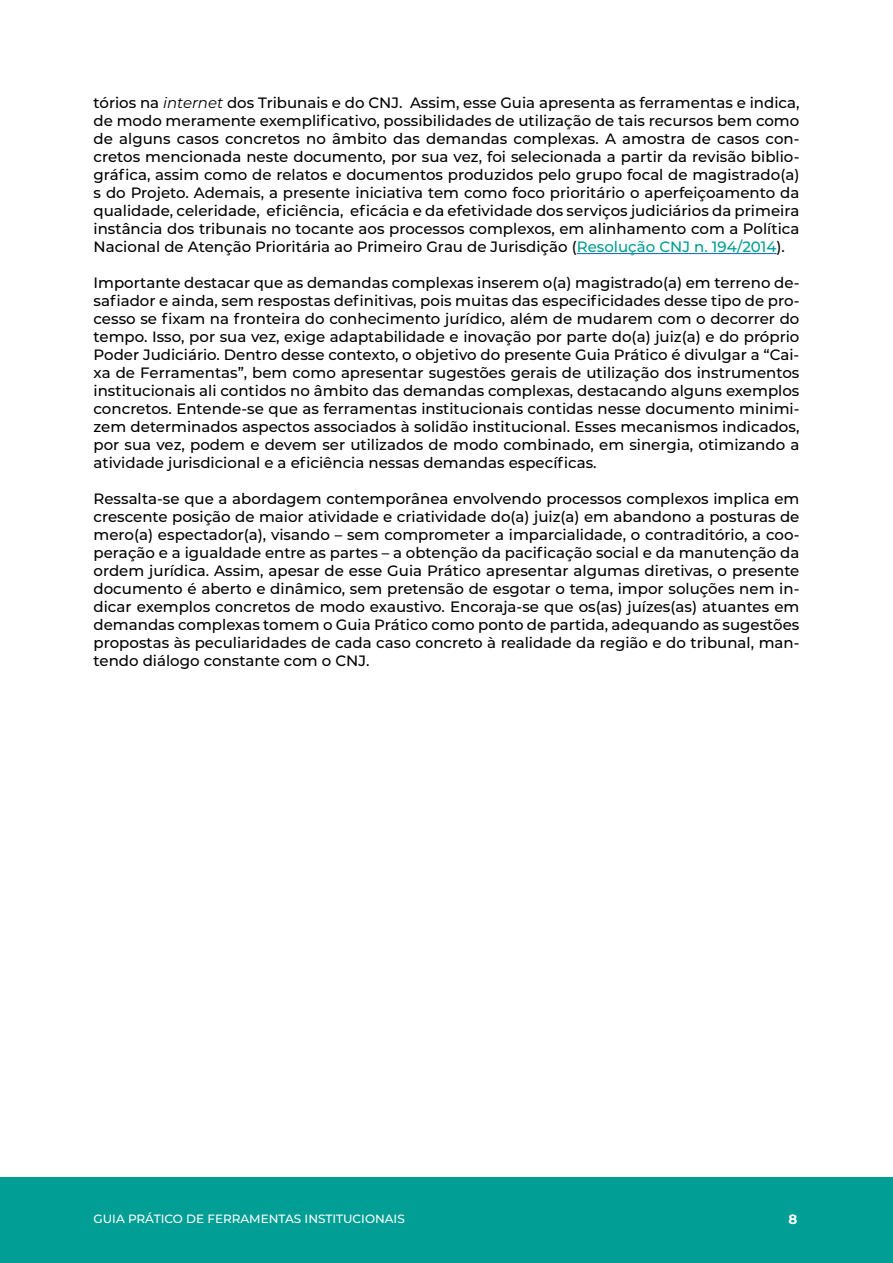
<style>
.page{position:relative;width:893px;height:1263px;background:#fff}
.page>*{position:absolute;margin:0;border:0;box-sizing:border-box;transform-origin:0 0}
.t1{font:500 15px/18px "Montserrat";color:#000;text-align:justify}
.t2{font:700 13.5px "Montserrat";color:#fff}
.t3{font:500 12px "Montserrat";color:#fff}
.s1{font-weight:400;font-style:italic}
.s2{color:#009e94}
</style>
<div class="page">
<div style="left:0;top:1177px;width:893px;height:86px;background:#009e94"></div>
<hr style="left:577px;top:253px;width:199px;height:1px;background:#0563c1">
<p class="t1" style="left:94px;top:93px;width:707px">tórios na <span class="s1">internet</span> dos Tribunais e do CNJ. Assim, esse Guia apresenta as ferramentas e indica, de modo meramente exemplificativo, possibilidades de utilização de tais recursos bem como de alguns casos concretos no âmbito das demandas complexas. A amostra de casos con&shy;cretos mencionada neste documento, por sua vez, foi selecionada a partir da revisão biblio&shy;gráfica, assim como de relatos e documentos produzidos pelo grupo focal de magistrado(a) s do Projeto. Ademais, a presente iniciativa tem como foco prioritário o aperfeiçoamento da qualidade, celeridade, eficiência, eficácia e da efetividade dos serviços judiciários da primeira instância dos tribunais no tocante aos processos complexos, em alinhamento com a Política Nacional de Atenção Prioritária ao Primeiro Grau de Jurisdição (<span class="s2">Resolução CNJ n. 194/2014</span>).</p>
<p class="t1" style="left:94px;top:273px;width:707px">Importante destacar que as demandas complexas inserem o(a) magistrado(a) em terreno de&shy;safiador e ainda, sem respostas definitivas, pois muitas das especificidades desse tipo de pro&shy;cesso se fixam na fronteira do conhecimento jurídico, além de mudarem com o decorrer do tempo. Isso, por sua vez, exige adaptabilidade e inovação por parte do(a) juiz(a) e do próprio Poder Judiciário. Dentro desse contexto, o objetivo do presente Guia Prático é divulgar a “Cai&shy;xa de Ferramentas”, bem como apresentar sugestões gerais de utilização dos instrumentos institucionais ali contidos no âmbito das demandas complexas, destacando alguns exemplos concretos. Entende-se que as ferramentas institucionais contidas nesse documento minimi&shy;zem determinados aspectos associados à solidão institucional. Esses mecanismos indicados, por sua vez, podem e devem ser utilizados de modo combinado, em sinergia, otimizando a atividade jurisdicional e a eficiência nessas demandas específicas.</p>
<p class="t1" style="left:94px;top:489px;width:707px">Ressalta-se que a abordagem contemporânea envolvendo processos complexos implica em crescente posição de maior atividade e criatividade do(a) juiz(a) em abandono a posturas de mero(a) espectador(a), visando – sem comprometer a imparcialidade, o contraditório, a coo&shy;peração e a igualdade entre as partes – a obtenção da pacificação social e da manutenção da ordem jurídica. Assim, apesar de esse Guia Prático apresentar algumas diretivas, o presente documento é aberto e dinâmico, sem pretensão de esgotar o tema, impor soluções nem in&shy;dicar exemplos concretos de modo exaustivo. Encoraja-se que os(as) juízes(as) atuantes em demandas complexas tomem o Guia Prático como ponto de partida, adequando as sugestões propostas às peculiaridades de cada caso concreto à realidade da região e do tribunal, man&shy;tendo diálogo constante com o CNJ.</p>
<p class="t3" style="left:94px;top:1210px;width:313px">GUIA PRÁTICO DE FERRAMENTAS INSTITUCIONAIS</p>
<p class="t2" style="left:788px;top:1209px;width:10px">8</p>
</div>
